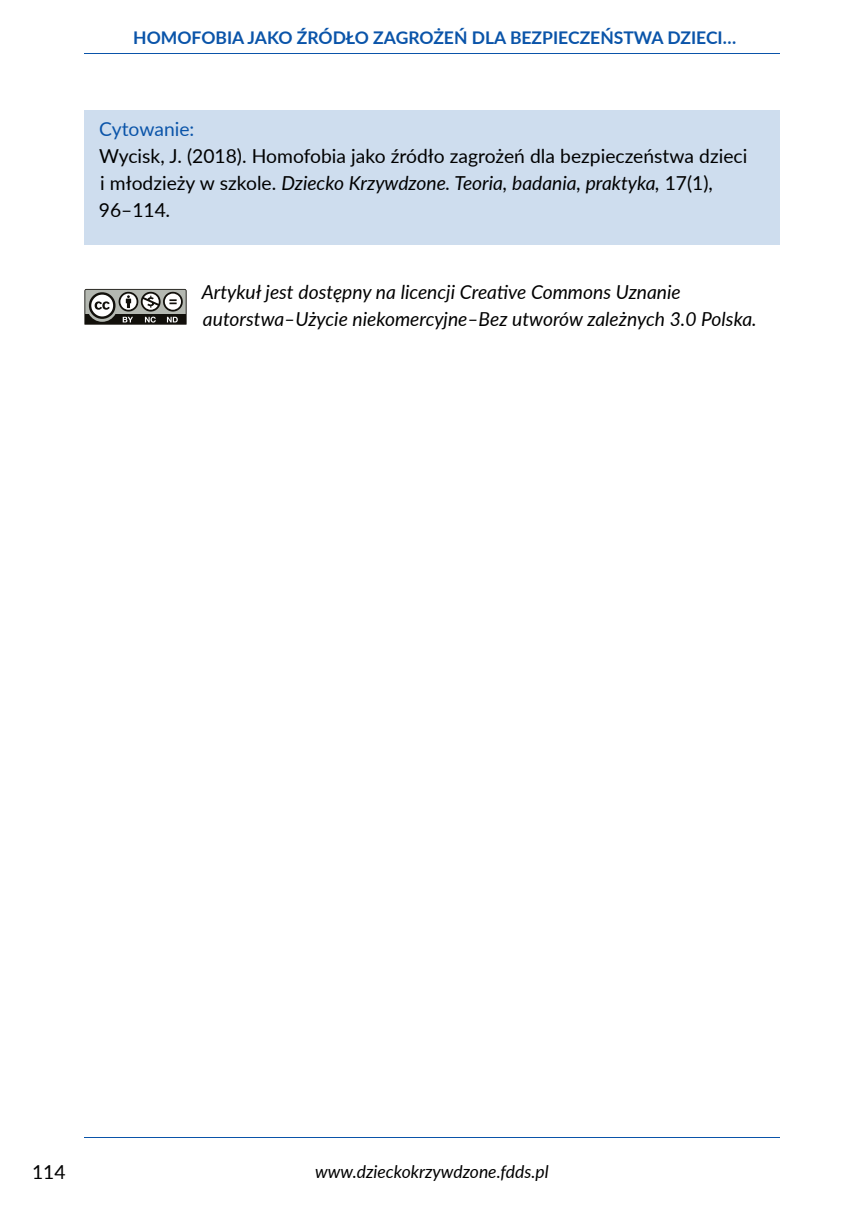
<style>
.page{position:relative;width:864px;height:1211px;background:#fff}
.page>*{position:absolute;margin:0;border:0;box-sizing:border-box;transform-origin:0 0}
.t1{font:19.25px/27.1px "Lato";color:#000}
.t2{font:italic 19.25px/27.1px "Lato";color:#000}
.t3{font:19.25px "Lato";color:#0a54a9}
.t4{font:700 17.5px "Lato";color:#0a54a9}
.t5{font:italic 17.5px "Lato";color:#000}
.s1{font-style:italic}
</style>
<div class="page">
<hr style="left:84px;top:1136px;width:695px;height:1px;background:#0a54a9">
<hr style="left:84px;top:53px;width:695px;height:1px;background:#0a54a9">
<div style="left:84px;top:110px;width:695px;height:135px;background:#ceddee"></div>
<svg style="left:84px;top:288px;width:103px;height:37px"></svg>
<p class="t4" style="left:133px;top:25px;width:604px">HOMOFOBIA JAKO ŹRÓDŁO ZAGROŻEŃ DLA BEZPIECZEŃSTWA DZIECI…</p>
<p class="t3" style="left:99px;top:115px;width:96px">Cytowanie:</p>
<p class="t1" style="left:99px;top:142px;width:649px">Wycisk, J. (2018). Homofobia jako źródło zagrożeń dla bezpieczeństwa dzieci i młodzieży w szkole. <span class="s1">Dziecko Krzywdzone. Teoria, badania, praktyka,</span> 17(1),<br>96–114<span class="s1">.</span></p>
<p class="t2" style="left:202px;top:277px;width:556px">Artykuł jest dostępny na licencji Creative Commons Uznanie autorstwa–Użycie niekomercyjne–Bez utworów zależnych 3.0 Polska.</p>
<p class="t1" style="left:32px;top:1157px;width:35px">114</p>
<p class="t5" style="left:315px;top:1159px;width:235px">www.dzieckokrzywdzone.fdds.pl</p>
</div>
